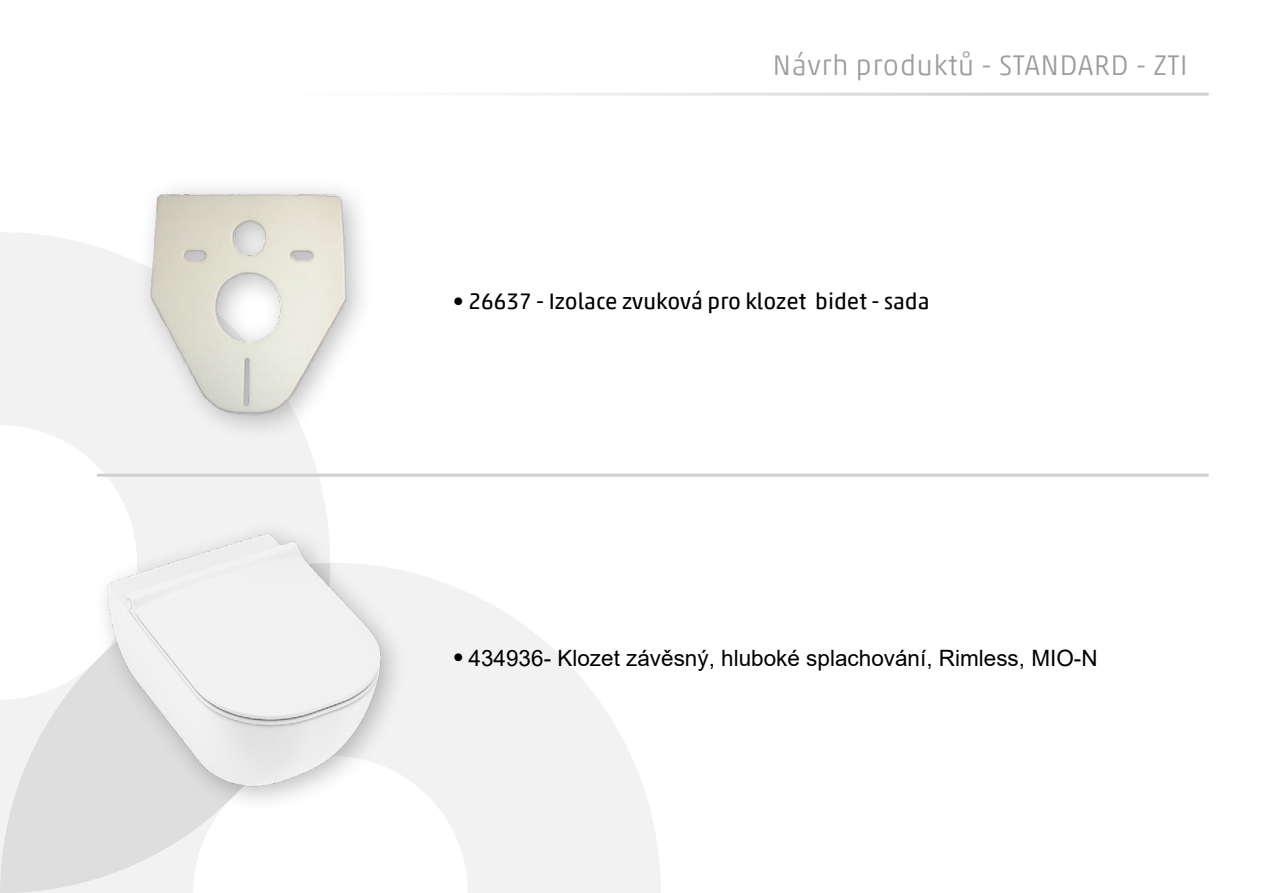
<style>
.page{position:relative;width:1263px;height:893px;background:#fff}
.page>*{position:absolute;margin:0;border:0;box-sizing:border-box;transform-origin:0 0}
.t1{font:300 28.5px "Akko Pro";letter-spacing:.03em;color:#9d9d9c}
.t2{font:22.5px "Arial";color:#000}
.t3{font:22.5px "Akko Pro";color:#000}
.s1{font-family:"Akko Pro"}
</style>
<div class="page">
<svg style="left:415px;top:574px;width:246px;height:319px;fill:#f2f2f2"></svg>
<svg style="left:0;top:813px;width:208px;height:80px;fill:#dedede"></svg>
<div style="left:0;top:145px;width:409px;height:668px;background:#000;opacity:.27"></div>
<img style="left:139px;top:183px;width:217px;height:240px">
<img style="left:73px;top:488px;width:342px;height:343px">
<hr style="left:141px;top:93px;width:1066px;height:3px;background:#d0d0d0">
<hr style="left:98px;top:474px;width:1109px;height:3px;background:#d0d0d0">
<p class="t1" style="left:773px;top:48px;width:416px">Návrh produktů - STANDARD - ZTI</p>
<p class="t3" style="left:453px;top:287px;width:478px">• 26637 - Izolace zvuková pro klozet bidet - sada</p>
<p class="t2" style="left:453px;top:642px;width:646px"><span class="s1">•</span> 434936- Klozet závěsný, hluboké splachování, Rimless, MIO-N</p>
</div>
